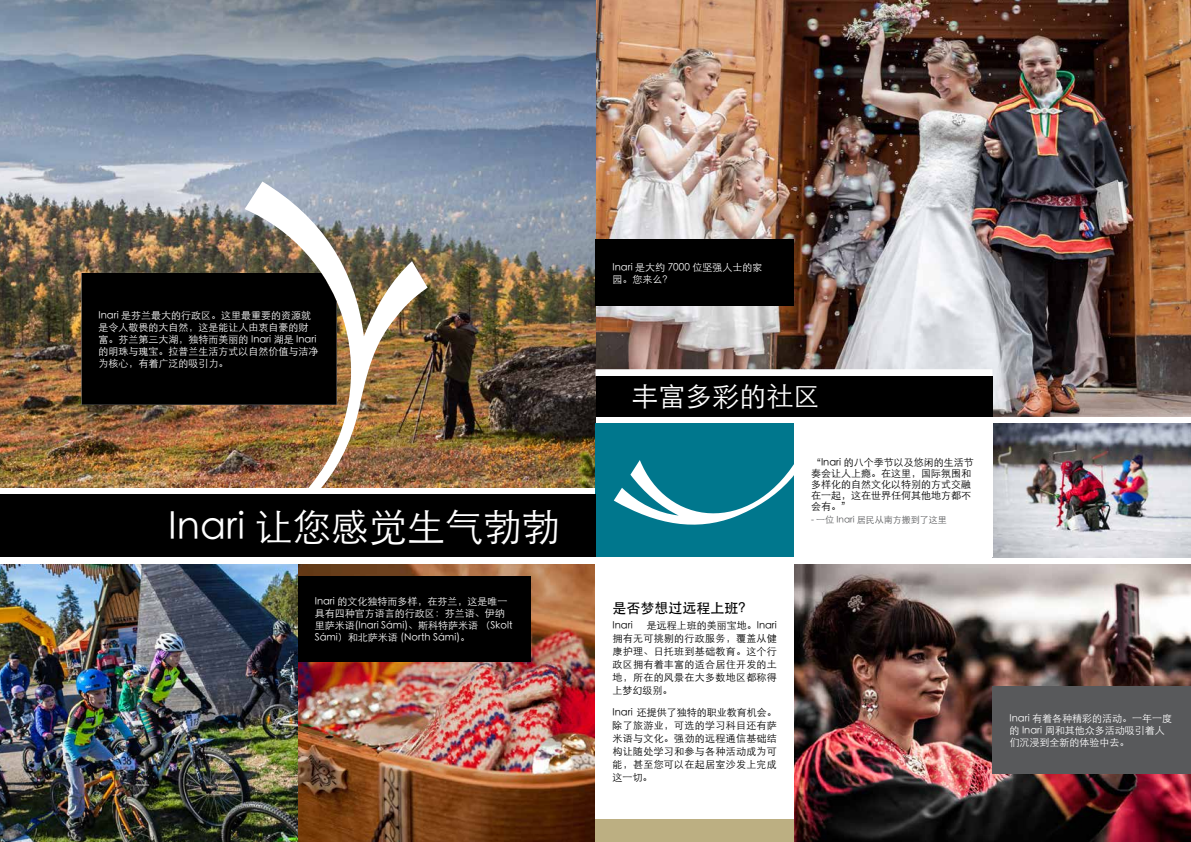
<style>
.page{position:relative;width:1191px;height:842px;background:#fff}
.page>*{position:absolute;margin:0;border:0;box-sizing:border-box;transform-origin:0 0}
.t1{font:300 38.1px "ST Heiti SC";color:#fff}
.t2{font:300 27px "ST Heiti SC";color:#fff}
.t3{font:500 14px "ST Heiti SC";color:#000}
.t4{font:300 10px/12px "ST Heiti SC";color:#fff}
.t5{font:300 10px/13px "ST Heiti SC";letter-spacing:.03em;color:#000;text-align:justify}
.t6{font:300 10px/11px "ST Heiti SC";color:#000}
.t7{font:300 9px "ST Heiti SC";color:#58595b}
</style>
<div class="page">
<img style="left:595px;top:0;width:596px;height:417px">
<img style="left:298px;top:564px;width:297px;height:278px">
<img style="left:794px;top:564px;width:397px;height:278px">
<img style="left:993px;top:424px;width:198px;height:133px">
<img style="left:0;top:0;width:595px;height:488px">
<div style="left:595px;top:424px;width:199px;height:133px;background:#00778d"></div>
<img style="left:0;top:564px;width:298px;height:278px">
<div style="left:595px;top:369px;width:397px;height:7px;background:#fff"></div>
<svg style="left:614px;top:460px;width:180px;height:65px"></svg>
<div style="left:595px;top:819px;width:199px;height:23px;background:#bcaf82"></div>
<img style="left:235px;top:182px;width:192px;height:306px">
<div style="left:81px;top:273px;width:256px;height:132px;background:#000"></div>
<div style="left:595px;top:240px;width:199px;height:66px;background:#000"></div>
<div style="left:0;top:495px;width:595px;height:62px;background:#000"></div>
<div style="left:298px;top:576px;width:232px;height:85px;background:#000"></div>
<div style="left:595px;top:376px;width:397px;height:41px;background:#000"></div>
<div style="left:992px;top:686px;width:199px;height:88px;background:#58595b"></div>
<p class="t4" style="left:98px;top:308px;width:221px">Inari 是芬兰最大的行政区。这里最重要的资源就是令人敬畏的大自然，这是能让人由衷自豪的财富。芬兰第三大湖，独特而美丽的 Inari 湖是 Inari的明珠与瑰宝。拉普兰生活方式以自然价值与洁净为核心，有着广泛的吸引力。</p>
<h1 class="t1" style="left:168px;top:494px;width:393px">Inari 让您感觉生气勃勃</h1>
<p class="t4" style="left:612px;top:260px;width:151px">Inari 是大约 7000 位坚强人士的家园。您来么？</p>
<h2 class="t2" style="left:631px;top:373px;width:190px">丰富多彩的社区</h2>
<p class="t6" style="left:811px;top:455px;width:164px">“Inari 的八个季节以及悠闲的生活节奏会让人上瘾。在这里，国际氛围和多样化的自然文化以特别的方式交融在一起，这在世界任何其他地方都不会有。”</p>
<p class="t7" style="left:811px;top:512px;width:137px">- 一位 Inari 居民从南方搬到了这里</p>
<p class="t4" style="left:315px;top:594px;width:199px">Inari 的文化独特而多样，在芬兰，这是唯一具有四种官方语言的行政区：芬兰语、伊纳里萨米语(Inari Sámi)、斯科特萨米语 （Skolt<br>Sámi）和北萨米语 (North Sámi)。</p>
<h3 class="t3" style="left:612px;top:601px;width:141px">是否梦想过远程上班？</h3>
<p class="t5" style="left:612px;top:618px;width:166px;text-indent:34px">是远程上班的美丽宝地。Inari拥有无可挑剔的行政服务，覆盖从健康护理、日托班到基础教育。这个行政区拥有着丰富的适合居住开发的土地，所在的风景在大多数地区都称得上梦幻级别。</p>
<p class="t5" style="left:612px;top:705px;width:166px">Inari 还提供了独特的职业教育机会。除了旅游业，可选的学习科目还有萨米语与文化。强劲的远程通信基础结构让随处学习和参与各种活动成为可能，甚至您可以在起居室沙发上完成这一切。</p>
<p class="t5" style="left:612px;top:618px;width:22px">Inari</p>
<p class="t4" style="left:1009px;top:711px;width:164px">Inari 有着各种精彩的活动。一年一度的 Inari 周和其他众多活动吸引着人们沉浸到全新的体验中去。</p>
</div>
